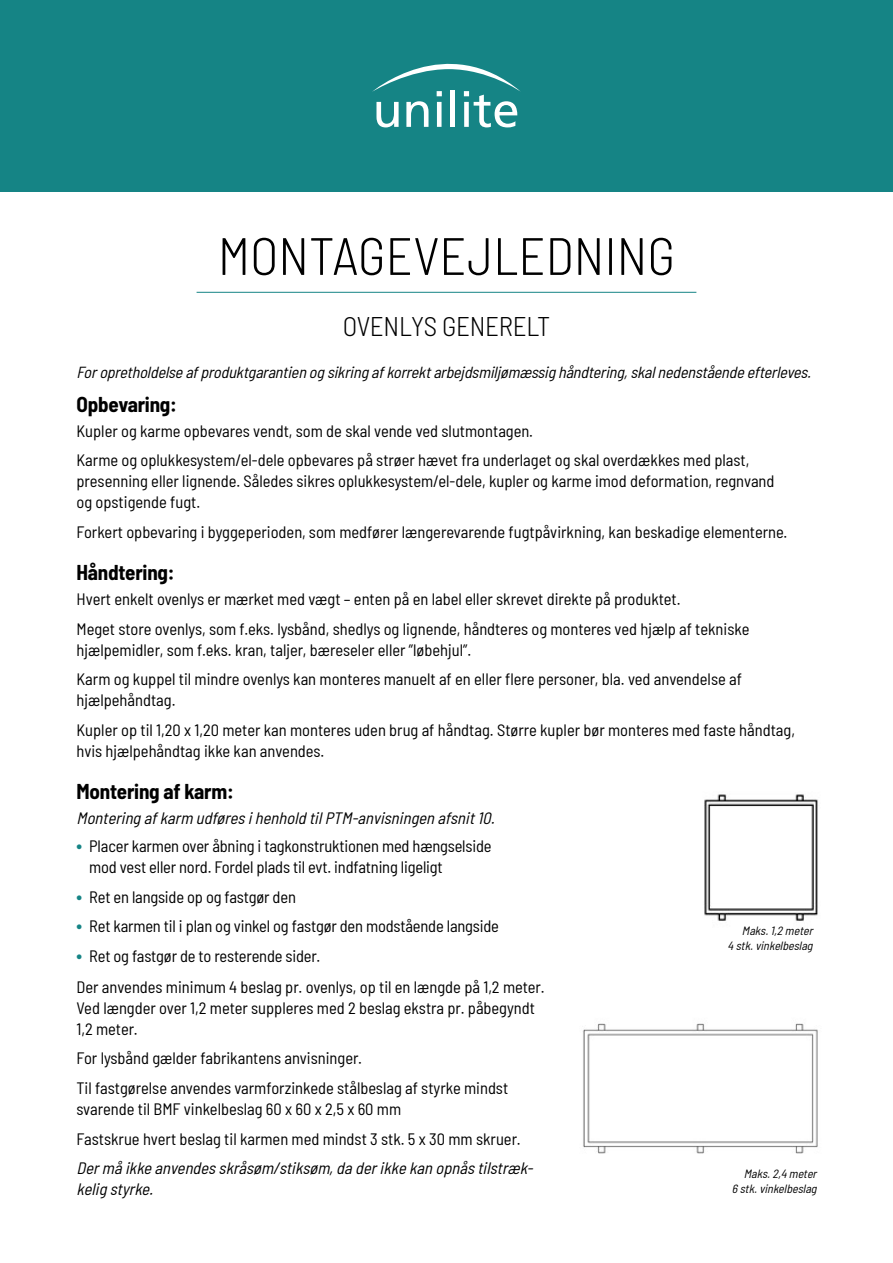
<style>
.page{position:relative;width:893px;height:1263px;background:#fff}
.page>*{position:absolute;margin:0;border:0;box-sizing:border-box;transform-origin:0 0}
.t1{font:300 semi-condensed 52.5px "Barlow";color:#000}
.t2{font:300 semi-condensed 27px "Barlow";letter-spacing:-.01em;color:#000}
.t3{font:700 semi-condensed 21px "Barlow";letter-spacing:-.01em;color:#000}
.t4{font:semi-condensed 16.5px/29.5px "Barlow";color:#000}
.t5{font:italic semi-condensed 16.5px/21px "Barlow";color:#000}
.t6{font:italic semi-condensed 16.05px "Barlow";color:#000}
.t7{font:italic semi-condensed 12px/15px "Barlow";color:#000;text-align:right}
.s1{font-weight:700;font-size:18px;color:#158485}
</style>
<div class="page">
<div style="left:0;top:0;width:893px;height:191px;background:#158485"></div>
<svg style="left:372px;top:64px;width:149px;height:63px"></svg>
<hr style="left:197px;top:292px;width:499px;height:1px;background:#158485">
<img style="left:704px;top:794px;width:114px;height:127px">
<img style="left:582px;top:1023px;width:236px;height:131px">
<h1 class="t1" style="left:218px;top:218px;width:459px">MONTAGEVEJLEDNING</h1>
<h2 class="t2" style="left:343px;top:306px;width:209px">OVENLYS GENERELT</h2>
<p class="t6" style="left:77px;top:361px;width:740px">Foropretholdelseafproduktgarantienogsikringafkorrektarbejdsmiljømæssighåndtering,skalnedenståendeefterleves.</p>
<p class="t3" style="left:77px;top:389px;width:102px">Opbevaring:</p>
<p class="t4" style="left:77px;top:415px;width:674px">Kupler og karme opbevares vendt, som de skal vende ved slutmontagen.<br>Karme og oplukkesystem/el-dele opbevares på strøer hævet fra underlaget og skal overdækkes med plast,</p>
<p class="t4" style="left:77px;top:470px;width:699px;line-height:21px">presenning eller lignende. Således sikres oplukkesystem/el-dele, kupler og karme imod deformation, regnvand og opstigende fugt.</p>
<p class="t4" style="left:77px;top:516px;width:712px">Forkert opbevaring i byggeperioden, som medfører længerevarende fugtpåvirkning, kan beskadige elementerne.</p>
<p class="t3" style="left:77px;top:557px;width:100px">Håndtering:</p>
<p class="t4" style="left:77px;top:583px;width:674px">Hvert enkelt ovenlys er mærket med vægt – enten på en label eller skrevet direkte på produktet.<br>Meget store ovenlys, som f.eks. lysbånd, shedlys og lignende, håndteres og monteres ved hjælp af tekniske</p>
<p class="t4" style="left:77px;top:634px;width:667px">hjælpemidler, som f.eks. kran, taljer, bæreseler eller ”løbehjul”.<br>Karm og kuppel til mindre ovenlys kan monteres manuelt af en eller flere personer, bla. ved anvendelse af</p>
<p class="t4" style="left:77px;top:684px;width:720px">hjælpehåndtag.<br>Kupler op til 1,20 x 1,20 meter kan monteres uden brug af håndtag. Større kupler bør monteres med faste håndtag,</p>
<p class="t4" style="left:77px;top:735px;width:249px">hvis hjælpehåndtag ikke kan anvendes.</p>
<p class="t3" style="left:77px;top:776px;width:159px">Montering af karm:</p>
<p class="t5" style="left:77px;top:807px;width:424px">Monteringafkarm udføresihenholdtilPTM-anvisningenafsnit10.</p>
<p class="t4" style="left:89px;top:835px;width:404px;line-height:21px;text-indent:-13px"><span class="s1">•</span> Placer karmen over åbning i tagkonstruktionen med hængselside mod vest eller nord. Fordel plads til evt. indfatning ligeligt</p>
<p class="t4" style="left:77px;top:881px;width:221px"><span class="s1">•</span> Ret en langside op og fastgør den</p>
<p class="t4" style="left:77px;top:910px;width:424px"><span class="s1">•</span> Ret karmen til i plan og vinkel og fastgør den modstående langside</p>
<p class="t4" style="left:77px;top:939px;width:470px;line-height:31px"><span class="s1">•</span> Ret og fastgør de to resterende sider.<br>Der anvendes minimum 4 beslag pr. ovenlys, op til en længde på 1,2 meter.</p>
<p class="t4" style="left:77px;top:996px;width:460px;line-height:21px">Ved længder over 1,2 meter suppleres med 2 beslag ekstra pr. påbegyndt<br>1,2 meter.</p>
<p class="t4" style="left:77px;top:1042px;width:433px">For lysbånd gælder fabrikantens anvisninger.<br>Til fastgørelse anvendes varmforzinkede stålbeslag af styrke mindst</p>
<p class="t4" style="left:77px;top:1093px;width:446px">svarende til BMF vinkelbeslag 60 x 60 x 2,5 x 60 mm<br>Fastskrue hvert beslag til karmen med mindst 3 stk. 5 x 30 mm skruer.</p>
<p class="t5" style="left:77px;top:1156px;width:462px">Dermåikkeanvendesskråsøm/stiksøm,daderikkekanopnåstilstræk&shy;keligstyrke.</p>
<p class="t7" style="left:728px;top:922px;width:90px">Maks.1,2meter<br>4stk.vinkelbeslag</p>
<p class="t7" style="left:732px;top:1165px;width:90px">Maks.2,4meter<br>6stk.vinkelbeslag</p>
</div>
